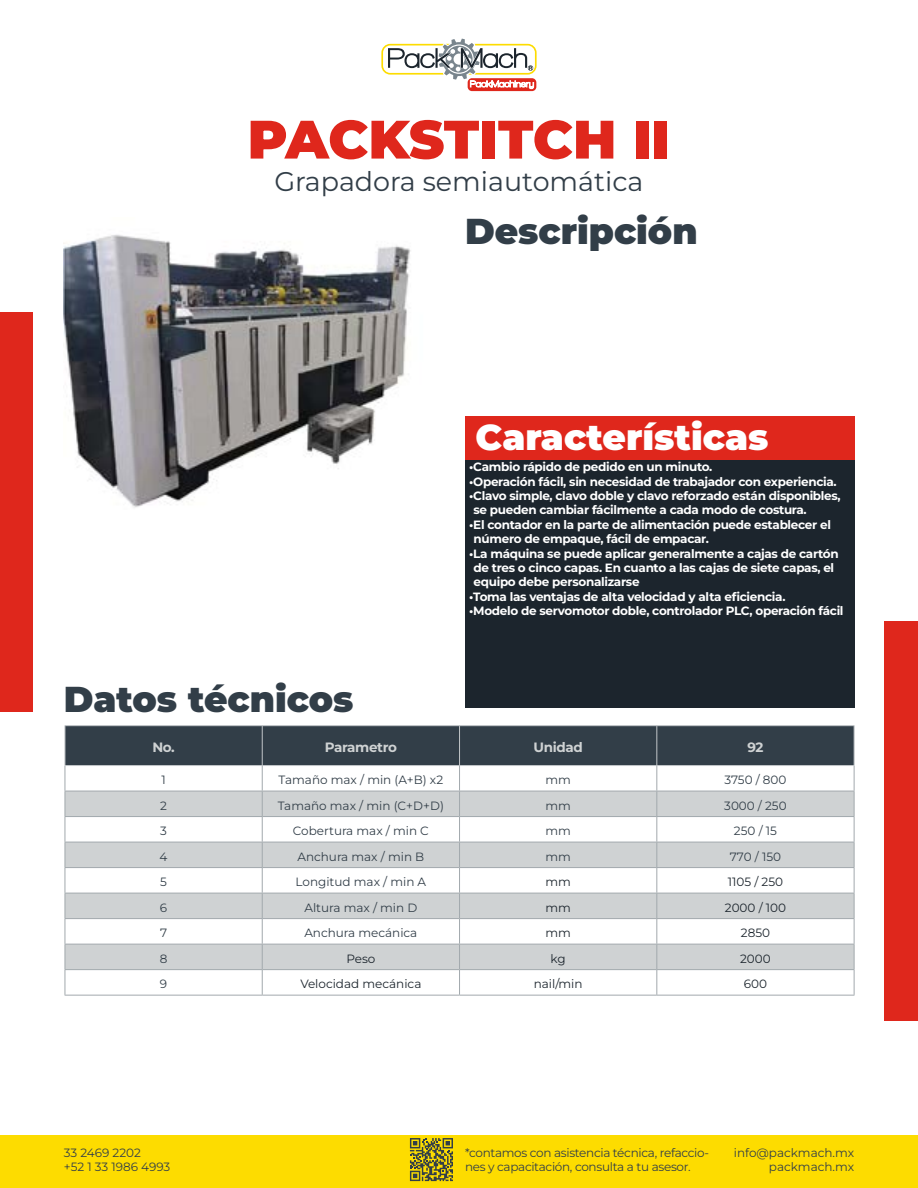
<style>
.page{position:relative;width:918px;height:1188px;background:#fff}
.page>*{position:absolute;margin:0;border:0;box-sizing:border-box;transform-origin:0 0}
.t1{font:900 54px "Montserrat";letter-spacing:-.005em;color:#df271c}
.t2{font:900 36px "Montserrat";color:#323e48}
.t3{font:900 36px "Montserrat";color:#fff}
.t4{font:27px "Montserrat";color:#323e48}
.t5{font:700 13.5px "Montserrat";letter-spacing:-.025em;color:#cfd2d3}
.t6{font:700 12px/14.4px "Montserrat";letter-spacing:-.025em;color:#fff}
.t7{font:12px/14.4px "Montserrat";color:#323e48}
.t8{font:12px/14.4px "Montserrat";letter-spacing:-.025em;color:#323e48}
.t9{font:12px "Montserrat";color:#1c252d}
</style>
<div class="page">
<div style="left:468px;top:78px;width:68px;height:13px;background:#df271c;border-radius:4px"></div>
<svg style="left:381px;top:39px;width:156px;height:50px"></svg>
<div style="left:0;top:1135px;width:918px;height:53px;background:#fddc00"></div>
<div style="left:0;top:312px;width:33px;height:400px;background:#df271c"></div>
<svg style="left:410px;top:1138px;width:43px;height:43px"></svg>
<div style="left:884px;top:621px;width:34px;height:400px;background:#df271c"></div>
<img style="left:64px;top:234px;width:347px;height:274px">
<div style="left:465px;top:460px;width:389px;height:248px;background:#1c252d"></div>
<div style="left:465px;top:416px;width:389px;height:44px;background:#df271c"></div>
<svg style="left:65px;top:726px;width:790px;height:269px"></svg>
<hr style="left:65px;top:995px;width:197px;height:1px;background:#a2a9ad">
<hr style="left:262px;top:995px;width:198px;height:1px;background:#a2a9ad">
<hr style="left:460px;top:995px;width:197px;height:1px;background:#a2a9ad">
<hr style="left:657px;top:995px;width:197px;height:1px;background:#a2a9ad">
<hr style="left:65px;top:725px;width:197px;height:1px;background:#c1c5c8">
<hr style="left:65px;top:726px;width:1px;height:39px;background:#c1c5c8">
<hr style="left:262px;top:725px;width:198px;height:1px;background:#c1c5c8">
<hr style="left:262px;top:726px;width:1px;height:39px;background:#c1c5c8">
<hr style="left:460px;top:725px;width:197px;height:1px;background:#c1c5c8">
<hr style="left:459px;top:726px;width:1px;height:39px;background:#c1c5c8">
<hr style="left:657px;top:725px;width:197px;height:1px;background:#c1c5c8">
<hr style="left:656px;top:726px;width:1px;height:39px;background:#c1c5c8">
<hr style="left:854px;top:726px;width:1px;height:39px;background:#c1c5c8">
<hr style="left:65px;top:765px;width:197px;height:1px;background:#c1c5c8">
<hr style="left:262px;top:765px;width:198px;height:1px;background:#c1c5c8">
<hr style="left:460px;top:765px;width:197px;height:1px;background:#c1c5c8">
<hr style="left:657px;top:765px;width:197px;height:1px;background:#c1c5c8">
<h1 class="t1" style="left:248px;top:103px;width:424px">PACKSTITCH II</h1>
<h3 class="t4" style="left:274px;top:163px;width:371px">Grapadora semiautomática</h3>
<h2 class="t2" style="left:465px;top:207px;width:234px">Descripción</h2>
<h2 class="t3" style="left:476px;top:414px;width:294px">Características</h2>
<h2 class="t2" style="left:64px;top:675px;width:291px">Datos técnicos</h2>
<p class="t6" style="left:469px;top:459px;width:245px">•Cambio rápido de pedido en un minuto.</p>
<p class="t6" style="left:469px;top:474px;width:369px">•Operación fácil, sin necesidad de trabajador con experiencia.</p>
<p class="t6" style="left:474px;top:488px;width:369px;text-indent:-4px">•Clavo simple, clavo doble y clavo reforzado están disponibles, se pueden cambiar fácilmente a cada modo de costura.</p>
<p class="t6" style="left:474px;top:517px;width:359px;text-indent:-4px">•El contador en la parte de alimentación puede establecer el número de empaque, fácil de empacar.</p>
<p class="t6" style="left:474px;top:546px;width:367px;text-indent:-4px">•La máquina se puede aplicar generalmente a cajas de cartón de tres o cinco capas. En cuanto a las cajas de siete capas, el equipo debe personalizarse</p>
<p class="t6" style="left:469px;top:589px;width:318px">•Toma las ventajas de alta velocidad y alta eficiencia.</p>
<p class="t6" style="left:469px;top:603px;width:376px">•Modelo de servomotor doble, controlador PLC, operación fácil</p>
<p class="t5" style="left:152px;top:738px;width:24px">No.</p>
<p class="t5" style="left:325px;top:738px;width:74px">Parametro</p>
<p class="t5" style="left:533px;top:738px;width:51px">Unidad</p>
<p class="t5" style="left:747px;top:738px;width:18px">92</p>
<p class="t7" style="left:161px;top:772px;width:6px">1</p>
<p class="t7" style="left:279px;top:772px;width:166px">Tamaño max / min (A+B) x2</p>
<p class="t7" style="left:545px;top:772px;width:27px">mm</p>
<p class="t7" style="left:724px;top:772px;width:64px">3750 / 800</p>
<p class="t7" style="left:160px;top:798px;width:8px">2</p>
<p class="t7" style="left:278px;top:798px;width:168px">Tamaño max / min (C+D+D)</p>
<p class="t7" style="left:545px;top:798px;width:27px">mm</p>
<p class="t7" style="left:724px;top:798px;width:64px">3000 / 250</p>
<p class="t7" style="left:160px;top:823px;width:8px">3</p>
<p class="t7" style="left:293px;top:823px;width:138px">Cobertura max / min C</p>
<p class="t7" style="left:545px;top:823px;width:27px">mm</p>
<p class="t7" style="left:734px;top:823px;width:44px">250 / 15</p>
<p class="t7" style="left:160px;top:849px;width:9px">4</p>
<p class="t7" style="left:297px;top:849px;width:128px">Anchura max / min B</p>
<p class="t7" style="left:545px;top:849px;width:27px">mm</p>
<p class="t7" style="left:730px;top:849px;width:53px">770 / 150</p>
<p class="t7" style="left:160px;top:874px;width:8px">5</p>
<p class="t7" style="left:296px;top:874px;width:132px">Longitud max / min A</p>
<p class="t9" style="left:545px;top:874px;width:27px">mm</p>
<p class="t9" style="left:728px;top:874px;width:57px">1105 / 250</p>
<p class="t7" style="left:160px;top:900px;width:9px">6</p>
<p class="t7" style="left:304px;top:900px;width:114px">Altura max / min D</p>
<p class="t9" style="left:545px;top:899px;width:27px">mm</p>
<p class="t9" style="left:725px;top:899px;width:63px">2000 / 100</p>
<p class="t7" style="left:160px;top:925px;width:9px">7</p>
<p class="t7" style="left:304px;top:925px;width:115px">Anchura mecánica</p>
<p class="t9" style="left:545px;top:925px;width:27px">mm</p>
<p class="t9" style="left:741px;top:925px;width:31px">2850</p>
<p class="t7" style="left:160px;top:951px;width:9px">8</p>
<p class="t9" style="left:346px;top:950px;width:31px">Peso</p>
<p class="t9" style="left:551px;top:950px;width:17px">kg</p>
<p class="t9" style="left:740px;top:950px;width:32px">2000</p>
<p class="t7" style="left:160px;top:976px;width:9px">9</p>
<p class="t9" style="left:300px;top:976px;width:123px">Velocidad mecánica</p>
<p class="t9" style="left:534px;top:976px;width:50px">nail/min</p>
<p class="t9" style="left:744px;top:976px;width:25px">600</p>
<p class="t7" style="left:64px;top:1145px;width:108px">33 2469 2202<br>+52 1 33 1986 4993</p>
<p class="t8" style="left:465px;top:1145px;width:246px">*contamos con asistencia técnica, refaccio&shy;nes y capacitación, consulta a tu asesor.</p>
<p class="t7" style="left:734px;top:1145px;width:122px;text-align:right">info@packmach.mx packmach.mx</p>
</div>
